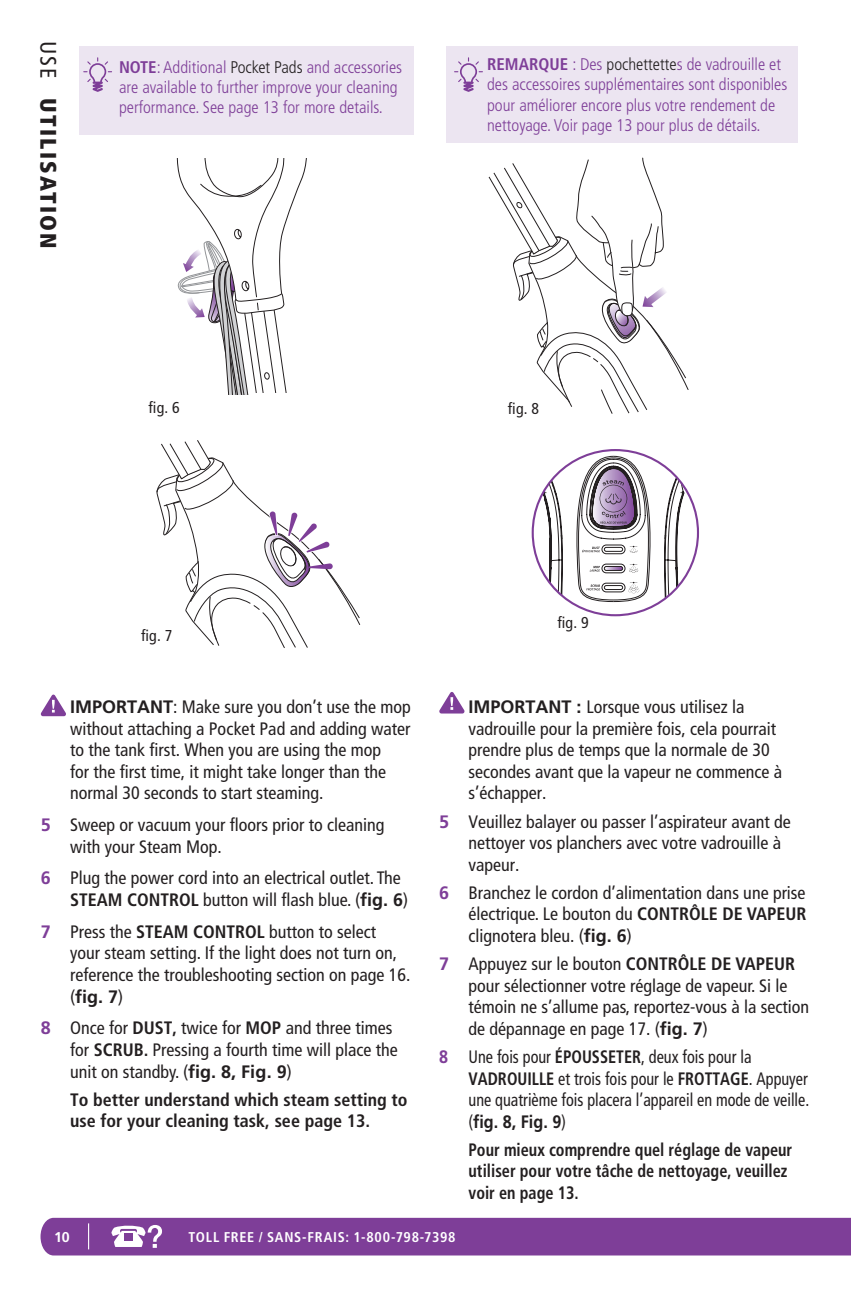
<style>
.page{position:relative;width:851px;height:1296px;background:#fff}
.page>*{position:absolute;margin:0;border:0;box-sizing:border-box;transform-origin:0 0}
.t1{font:900 condensed 22.5px "Frutiger LT Std";letter-spacing:.1em;color:#231f20}
.t2{font:condensed 18px/21.6px "Frutiger LT Std";color:#231f20}
.t3{font:condensed 18px/21.6px "Frutiger LT Std";color:#231f20;scale:.9 1}
.t4{font:700 condensed 18px/21.6px "Frutiger LT Std";color:#231f20;scale:.9 1}
.t5{font:700 condensed 18px/21.6px "Frutiger LT Std";color:#231f20}
.t6{font:300 condensed 16.88px/20.2px "Frutiger LT Std";color:#7e3e98}
.t7{font:condensed 15.75px "Frutiger LT Std";color:#231f20}
.t8{font:700 condensed 14.17px "Frutiger LT Std";letter-spacing:.05em;color:#fff}
.t9{font:700 14.17px "Frutiger LT Std";color:#fff}
.s1{font-weight:400}
.s2{font-weight:700}
.s3{color:#231f20}
.s4{font-weight:700;font-stretch:normal}
.s5{font-weight:700;font-stretch:normal;color:#7e3e98}
</style>
<div class="page">
<div style="left:40px;top:1218px;width:810px;height:38px;background:#7e3e98"></div>
<svg style="left:40px;top:694px;width:26px;height:22px"></svg>
<svg style="left:176px;top:158px;width:131px;height:236px"></svg>
<svg style="left:156px;top:440px;width:204px;height:208px"></svg>
<svg style="left:439px;top:692px;width:26px;height:22px"></svg>
<svg style="left:542px;top:456px;width:142px;height:159px"></svg>
<svg style="left:488px;top:157px;width:201px;height:257px"></svg>
<div style="left:80px;top:46px;width:334px;height:89px;background:#ece5f1"></div>
<svg style="left:83px;top:57px;width:29px;height:35px"></svg>
<div style="left:446px;top:46px;width:351px;height:97px;background:#ece5f1"></div>
<svg style="left:454px;top:57px;width:29px;height:35px"></svg>
<p class="t1" style="left:62px;top:40px;width:210px;rotate:90deg"><span class="s1">USE</span> UTILISATION</p>
<p class="t6" style="left:119px;top:57px;width:284px"><span class="s2">NOTE</span>: Additional <span class="s3">Pocket Pads</span> and accessories are available to further improve your cleaning performance. See page 13 for more details.</p>
<p class="t6" style="left:487px;top:54px;width:302px"><span class="s2">REMARQUE</span> : Des <span class="s3">pochettette</span>s de vadrouille et des accessoires supplémentaires sont disponibles pour améliorer encore plus votre rendement de nettoyage. Voir page 13 pour plus de détails.</p>
<p class="t7" style="left:148px;top:398px;width:33px">fig. 6</p>
<p class="t7" style="left:507px;top:399px;width:33px">fig. 8</p>
<p class="t7" style="left:141px;top:626px;width:33px">fig. 7</p>
<p class="t7" style="left:557px;top:613px;width:33px">fig. 9</p>
<p class="t2" style="left:70px;top:696px;width:342px"><span class="s4">IMPORTANT</span>: Make sure you don’t use the mop without attaching a Pocket Pad and adding water to the tank first. When you are using the mop<br>for the first time, it might take longer than the normal 30 seconds to start steaming.</p>
<p class="t2" style="left:70px;top:814px;width:316px;text-indent:-29px"><span class="s5">5</span> Sweep or vacuum your floors prior to cleaning with your Steam Mop.</p>
<p class="t2" style="left:70px;top:868px;width:339px;text-indent:-29px"><span class="s5">6</span> Plug the power cord into an electrical outlet. The<br><span class="s2">STEAM CONTROL</span> button will flash blue. (<span class="s4">fig. 6</span>)</p>
<p class="t2" style="left:70px;top:921px;width:342px;text-indent:-29px"><span class="s5">7</span> Press the <span class="s2">STEAM CONTROL</span> button to select your steam setting. If the light does not turn on, reference the troubleshooting section on page 16. (<span class="s4">fig. 7</span>)</p>
<p class="t2" style="left:70px;top:1017px;width:329px;text-indent:-29px"><span class="s5">8</span> Once for <span class="s2">DUST,</span> twice for <span class="s2">MOP</span> and three times for <span class="s2">SCRUB.</span> Pressing a fourth time will place the unit on standby. (<span class="s4">fig. 8, Fig. 9</span>)</p>
<p class="t5" style="left:70px;top:1089px;width:339px">To better understand which steam setting to use for your cleaning task, see page 13.</p>
<p class="t2" style="left:468px;top:696px;width:315px"><span class="s4">IMPORTANT :</span> Lorsque vous utilisez la vadrouille pour la première fois, cela pourrait prendre plus de temps que la normale de 30 secondes avant que la vapeur ne commence à s’échapper.</p>
<p class="t2" style="left:468px;top:811px;width:324px;text-indent:-29px"><span class="s5">5</span> Veuillez balayer ou passer l’aspirateur avant de nettoyer vos planchers avec votre vadrouille à vapeur.</p>
<p class="t2" style="left:468px;top:882px;width:339px;text-align:justify;text-indent:-29px"><span class="s5">6</span> Branchez le cordon d’alimentation dans une prise électrique. Le bouton du <span class="s2">CONTRÔLE DE VAPEUR </span>clignotera bleu. (<span class="s4">fig. 6</span>)</p>
<p class="t2" style="left:468px;top:953px;width:342px;text-indent:-29px"><span class="s5">7</span> Appuyez sur le bouton <span class="s2">CONTRÔLE DE VAPEUR </span>pour sélectionner votre réglage de vapeur. Si le témoin ne s’allume pas, reportez-vous à la section de dépannage en page 17. (<span class="s4">fig. 7</span>)</p>
<p class="t3" style="left:468px;top:1046px;width:380px;text-indent:-29px"><span class="s5">8</span> Une fois pour <span class="s2">ÉPOUSSETER</span>, deux fois pour la <span class="s2">VADROUILLE</span> et trois fois pour le <span class="s2">FROTTAGE</span>. Appuyer une quatrième fois placera l’appareil en mode de veille. (<span class="s4">fig. 8, Fig. 9</span>)</p>
<p class="t4" style="left:468px;top:1139px;width:361px">Pour mieux comprendre quel réglage de vapeur utiliser pour votre tâche de nettoyage, veuillez voir en page 13.</p>
<p class="t9" style="left:54px;top:1228px;width:17px">10</p>
<p class="t8" style="left:189px;top:1228px;width:268px">TOLL FREE / SANS-FRAIS: 1-800-798-7398</p>
</div>
